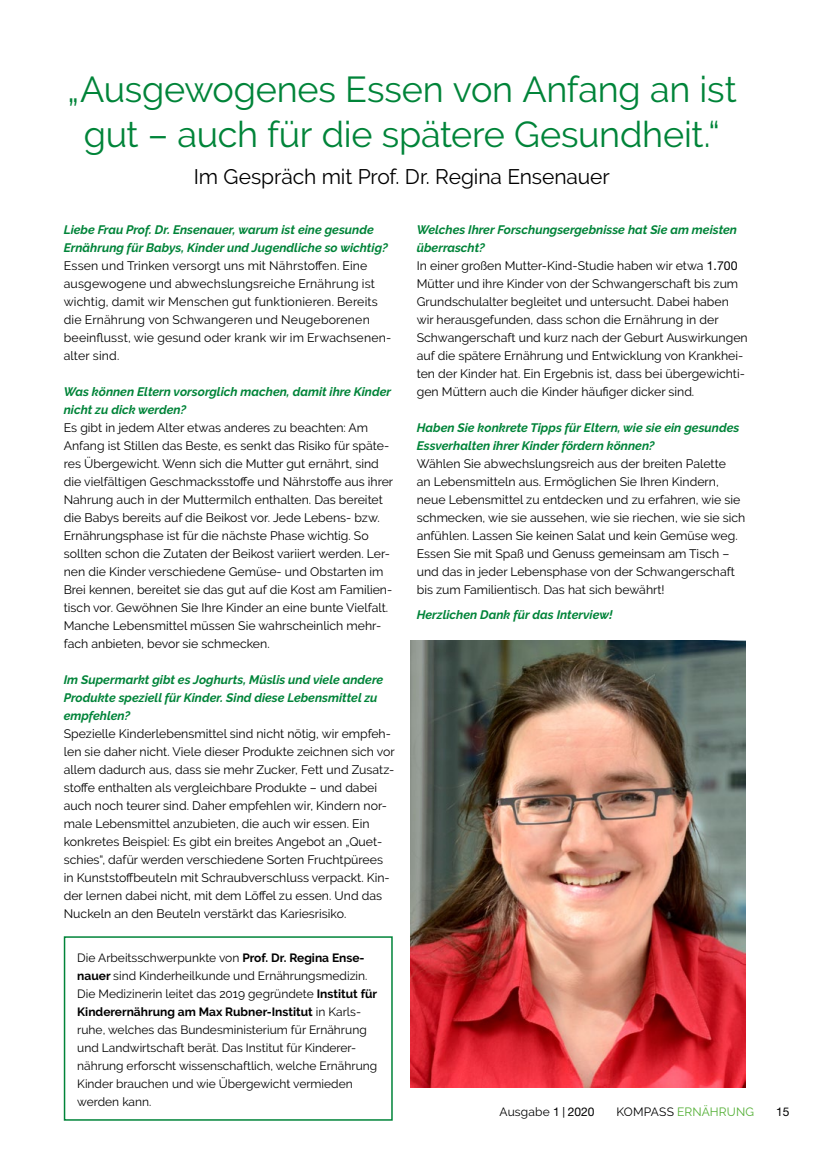
<style>
.page{position:relative;width:825px;height:1157px;background:#fff}
.page>*{position:absolute;margin:0;border:0;box-sizing:border-box;transform-origin:0 0}
.t1{font:36px/45px "Raleway";letter-spacing:-.005em;color:#008439;text-align:center}
.t2{font:21px "Raleway";letter-spacing:-.005em;color:#000}
.t3{font:12.3px/18px "Raleway";color:#000}
.t4{font:italic 700 12.3px/18px "Raleway";color:#008439}
.t5{font:12px/18px "Raleway";color:#000}
.t6{font:12px "Raleway";letter-spacing:.015em;color:#53af35}
.t7{font:12px "Helvetica Neue LT Std";color:#000}
.s1{font-weight:700;font-style:italic;color:#008439}
.s2{font-family:"Helvetica Neue LT Std"}
.s3{font-weight:700}
.s4{font-family:"Bundes Sans"}
.s5{color:#000}
</style>
<div class="page">
<img style="left:411px;top:641px;width:335px;height:446px">
<div style="left:64px;top:936px;width:329px;height:184px;border:2px solid #008439"></div>
<h1 class="t1" style="left:67px;top:66px;width:671px">„Ausgewogenes Essen von Anfang an ist gut – auch für die spätere Gesundheit.“</h1>
<h2 class="t2" style="left:194px;top:165px;width:417px">Im Gespräch mit Prof. Dr. Regina Ensenauer</h2>
<p class="t4" style="left:64px;top:221px;width:325px">Liebe Frau Prof. Dr. Ensenauer, warum ist eine gesunde<br>Ernährung für Babys, Kinder und Jugendliche so wichtig?</p>
<p class="t3" style="left:64px;top:257px;width:329px">Essen und Trinken versorgt uns mit Nährstoffen. Eine ausgewogene und abwechslungsreiche Ernährung ist wichtig, damit wir Menschen gut funktionieren. Bereits die Ernährung von Schwangeren und Neugeborenen beeinflusst, wie gesund oder krank wir im Erwachsenen&shy;alter sind.</p>
<p class="t4" style="left:64px;top:383px;width:329px">Was können Eltern vorsorglich machen, damit ihre Kinder nicht zu dick werden?</p>
<p class="t3" style="left:64px;top:419px;width:331px">Es gibt in jedem Alter etwas anderes zu beachten: Am Anfang ist Stillen das Beste, es senkt das Risiko für späte&shy;res Übergewicht. Wenn sich die Mutter gut ernährt, sind die vielfältigen Geschmacksstoffe und Nährstoffe aus ihrer Nahrung auch in der Muttermilch enthalten. Das bereitet die Babys bereits auf die Beikost vor. Jede Lebens- bzw.<br>Ernährungsphase ist für die nächste Phase wichtig. So sollten schon die Zutaten der Beikost variiert werden. Ler&shy;nen die Kinder verschiedene Gemüse- und Obstarten im Brei kennen, bereitet sie das gut auf die Kost am Familien&shy;tisch vor. Gewöhnen Sie Ihre Kinder an eine bunte Vielfalt.<br>Manche Lebensmittel müssen Sie wahrscheinlich mehr&shy;fach anbieten, bevor sie schmecken.</p>
<p class="t4" style="left:64px;top:671px;width:321px">Im Supermarkt gibt es Joghurts, Müslis und viele andere<br>Produkte speziell für Kinder. Sind diese Lebensmittel zu empfehlen?</p>
<p class="t3" style="left:64px;top:725px;width:333px">Spezielle Kinderlebensmittel sind nicht nötig, wir empfeh&shy;len sie daher nicht. Viele dieser Produkte zeichnen sich vor allem dadurch aus, dass sie mehr Zucker, Fett und Zusatz&shy;stoffe enthalten als vergleichbare Produkte – und dabei auch noch teurer sind. Daher empfehlen wir, Kindern nor&shy;male Lebensmittel anzubieten, die auch wir essen. Ein konkretes Beispiel: Es gibt ein breites Angebot an „Quet&shy;schies“, dafür werden verschiedene Sorten Fruchtpürees in Kunststoffbeuteln mit Schraubverschluss verpackt. Kin&shy;der lernen dabei nicht, mit dem Löffel zu essen. Und das Nuckeln an den Beuteln verstärkt das Kariesrisiko.</p>
<p class="t3" style="left:417px;top:221px;width:332px"><span class="s1">Welches Ihrer Forschungsergebnisse hat Sie am meisten überrascht?<br></span>In einer großen Mutter-Kind-Studie haben wir etwa <span class="s2">1.700<br></span>Mütter und ihre Kinder von der Schwangerschaft bis zum Grundschulalter begleitet und untersucht. Dabei haben wir herausgefunden, dass schon die Ernährung in der Schwangerschaft und kurz nach der Geburt Auswirkungen auf die spätere Ernährung und Entwicklung von Krankhei&shy;ten der Kinder hat. Ein Ergebnis ist, dass bei übergewichti&shy;gen Müttern auch die Kinder häufiger dicker sind.</p>
<p class="t4" style="left:417px;top:419px;width:324px">Haben Sie konkrete Tipps für Eltern, wie sie ein gesundes<br>Essverhalten ihrer Kinder fördern können?</p>
<p class="t3" style="left:417px;top:455px;width:330px">Wählen Sie abwechslungsreich aus der breiten Palette<br>an Lebensmitteln aus. Ermöglichen Sie Ihren Kindern, neue Lebensmittel zu entdecken und zu erfahren, wie sie schmecken, wie sie aussehen, wie sie riechen, wie sie sich anfühlen. Lassen Sie keinen Salat und kein Gemüse weg.<br>Essen Sie mit Spaß und Genuss gemeinsam am Tisch – und das in jeder Lebensphase von der Schwangerschaft bis zum Familientisch. Das hat sich bewährt!</p>
<p class="t4" style="left:417px;top:606px;width:197px">Herzlichen Dank für das Interview!</p>
<p class="t5" style="left:77px;top:948px;width:301px">Die Arbeitsschwerpunkte von <span class="s3">Prof. Dr. Regina Ense&shy;nauer</span> sind Kinderheilkunde und Ernährungsmedizin.<br>Die Medizinerin leitet das 2019 gegründete <span class="s3">Institut für Kinderernährung am Max Rubner-Institut</span> in Karls&shy;ruhe, welches das Bundesministerium für Ernährung und Landwirtschaft berät. Das Institut für Kinderer&shy;nährung erforscht wissenschaftlich, welche Ernährung Kinder brauchen und wie Übergewicht vermieden werden kann.</p>
<p class="t5" style="left:499px;top:1103px;width:96px">Ausgabe <span class="s2">1</span> <span class="s4">|</span> <span class="s2">2020</span></p>
<p class="t6" style="left:616px;top:1105px;width:139px"><span class="s5">KOMPASS</span> ERNÄHRUNG</p>
<p class="t7" style="left:776px;top:1105px;width:15px">15</p>
</div>
